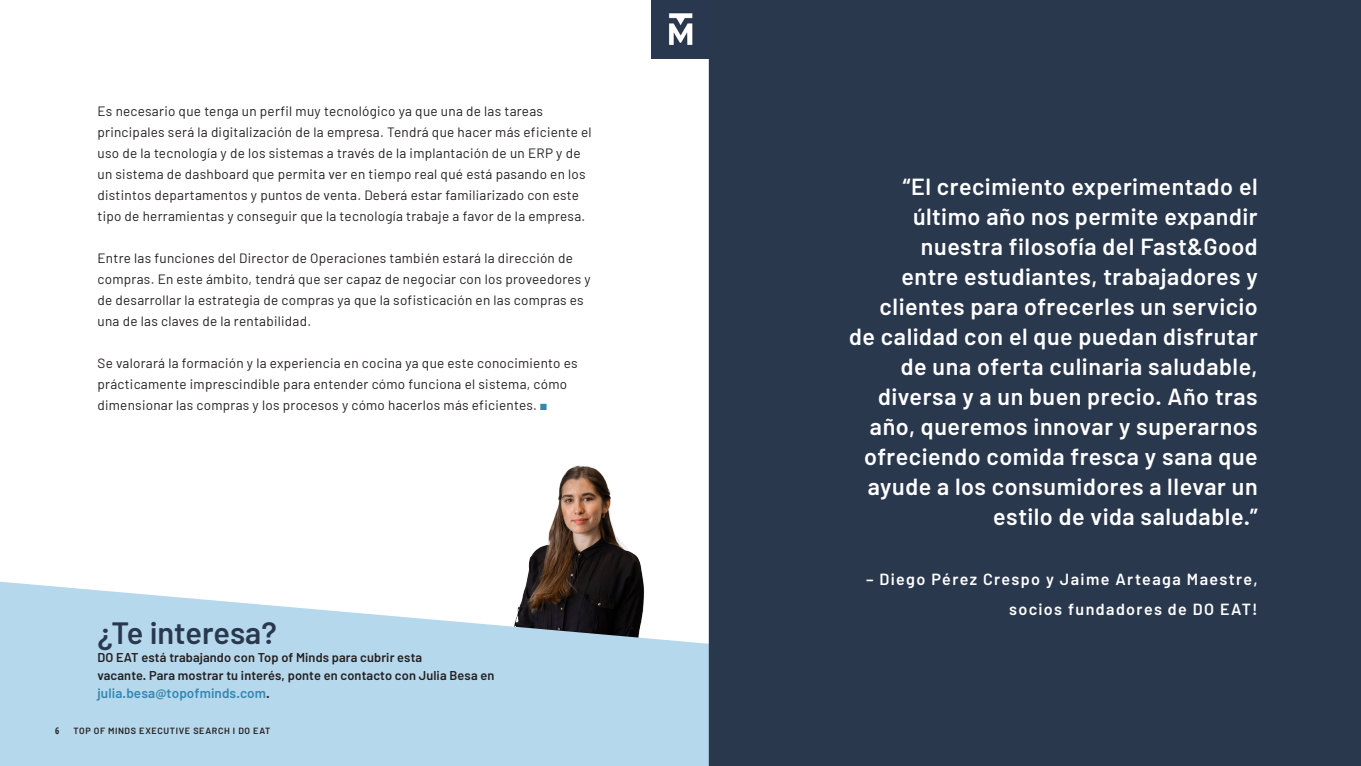
<style>
.page{position:relative;width:1361px;height:766px;background:#fff}
.page>*{position:absolute;margin:0;border:0;box-sizing:border-box;transform-origin:0 0}
.t1{font:600 30.75px "Barlow";color:#2a384e}
.Page_header_kopie{font:600 23.25px/30px "Barlow";letter-spacing:.025em;color:#fff;text-align:right}
.t2{font:600 16.12px/30px "Barlow";letter-spacing:.085em;color:#fff;text-align:right}
.t3{font:13.5px/21px "Barlow";letter-spacing:.02em;color:#231f20}
.t4{font:600 13.5px "Barlow";letter-spacing:.01em;color:#3587b0}
.t5{font:600 12.75px "Barlow";letter-spacing:.01em;color:#231f20}
.t6{font:600 9px "Barlow";letter-spacing:.07em;color:#231f20}
.t7{font:700 condensed 9px "Open Sans";color:#231f20}
.s1{color:#3587b0}
.s2{color:#231f20}
</style>
<div class="page">
<img style="left:526px;top:465px;width:118px;height:116px">
<svg style="left:0;top:581px;width:709px;height:184px;background:#b7d3e3"></svg>
<div style="left:709px;top:0;width:652px;height:765px;background:#2a384e"></div>
<img style="left:651px;top:0;width:58px;height:58px">
<p class="t3" style="left:98px;top:99px;width:496px">Es necesario que tenga un perfil muy tecnológico ya que una de las tareas principales será la digitalización de la empresa. Tendrá que hacer más eficiente el uso de la tecnología y de los sistemas a través de la implantación de un ERP y de un sistema de dashboard que permita ver en tiempo real qué está pasando en los distintos departamentos y puntos de venta. Deberá estar familiarizado con este tipo de herramientas y conseguir que la tecnología trabaje a favor de la empresa.</p>
<p class="t3" style="left:98px;top:246px;width:495px">Entre las funciones del Director de Operaciones también estará la dirección de compras. En este ámbito, tendrá que ser capaz de negociar con los proveedores y de desarrollar la estrategia de compras ya que la sofisticación en las compras es una de las claves de la rentabilidad.</p>
<p class="t3" style="left:98px;top:351px;width:482px">Se valorará la formación y la experiencia en cocina ya que este conocimiento es prácticamente imprescindible para entender cómo funciona el sistema, cómo dimensionar las compras y los procesos y cómo hacerlos más eficientes. <span class="s1">■</span></p>
<p class="t1" style="left:98px;top:613px;width:181px">¿Te interesa?</p>
<p class="t5" style="left:98px;top:649px;width:326px">DO EAT está trabajando con Top of Minds para cubrir esta</p>
<p class="t5" style="left:98px;top:667px;width:398px">vacante. Para mostrar tu interés, ponte en contacto con Julia Besa en</p>
<p class="t4" style="left:98px;top:684px;width:174px">julia.besa@topofminds.com<span class="s2">.</span></p>
<p class="t7" style="left:55px;top:724px;width:6px">6</p>
<p class="t6" style="left:73px;top:725px;width:199px">TOP OF MINDS EXECUTIVE SEARCH I DO EAT</p>
<p class="Page_header_kopie" style="left:849px;top:171px;width:410px">“El crecimiento experimentado el último año nos permite expandir nuestra filosofía del Fast&amp;Good<br>entre estudiantes, trabajadores y clientes para ofrecerles un servicio de calidad con el que puedan disfrutar de una oferta culinaria saludable, diversa y a un buen precio. Año tras año, queremos innovar y superarnos ofreciendo comida fresca y sana que ayude a los consumidores a llevar un estilo de vida saludable.”</p>
<p class="t2" style="left:866px;top:564px;width:393px">– Diego Pérez Crespo y Jaime Arteaga Maestre, socios fundadores de DO EAT!</p>
</div>
